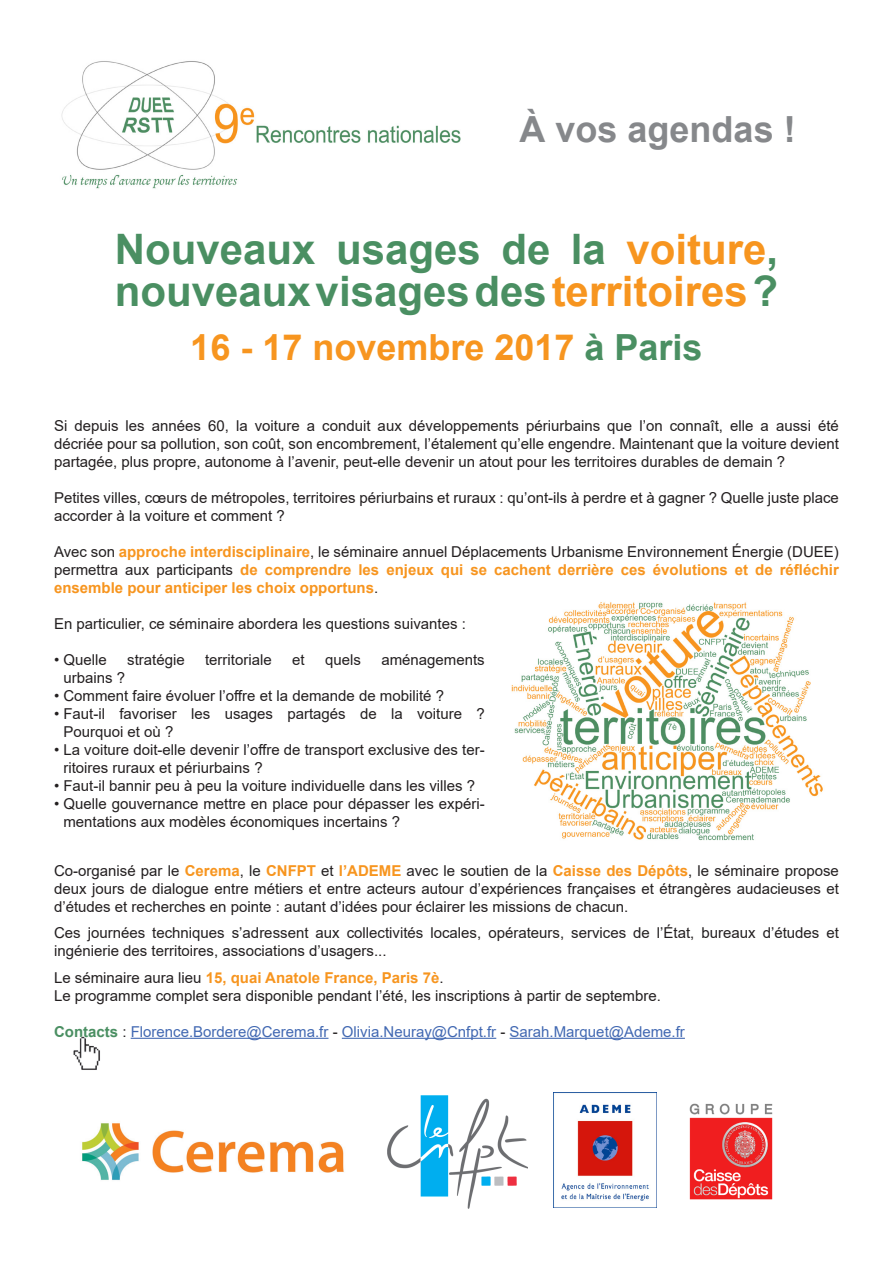
<style>
.page{position:relative;width:893px;height:1263px;background:#fff}
.page>*{position:absolute;margin:0;border:0;box-sizing:border-box;transform-origin:0 0}
.t1{font:700 42px/42px "Arial";color:#4a8f62}
.t2{font:700 36px "Arial";color:#f7951f}
.t3{font:700 36px "Arial";color:#86888b}
.t4{font:15px/18px "Arial";color:#231f20}
.t5{font:700 15px/18px "Arial";color:#f7951f;text-align:justify}
.t6{font:15px "Arial";color:#4168b2}
.s1{color:#f7951f}
.s2{color:#4a8f62}
.s3{font-weight:400;color:#231f20}
.s4{font-weight:700;color:#f7951f}
.s5{font-weight:700;color:#4a8f62}
.s6{color:#231f20}
</style>
<div class="page">
<hr style="left:131px;top:1038px;width:197px;height:1px;background:#4168b2">
<hr style="left:342px;top:1038px;width:154px;height:1px;background:#4168b2">
<hr style="left:510px;top:1038px;width:175px;height:1px;background:#4168b2">
<img style="left:61px;top:61px;width:400px;height:128px">
<img style="left:82px;top:1123px;width:262px;height:57px">
<img style="left:388px;top:1095px;width:139px;height:113px">
<img style="left:689px;top:1103px;width:84px;height:97px">
<img style="left:73px;top:1036px;width:27px;height:34px">
<img style="left:511px;top:602px;width:312px;height:239px">
<img style="left:553px;top:1092px;width:104px;height:115px">
<p class="t3" style="left:520px;top:104px;width:278px">À vos agendas !</p>
<p class="t1" style="left:115px;top:229px;width:665px">Nouveaux usages de la <span class="s1">voiture</span>, nouveaux visages des <span class="s1">territoires</span>?</p>
<p class="t2" style="left:190px;top:322px;width:514px">16 - 17 novembre 2017 <span class="s2">à Paris</span></p>
<p class="t4" style="left:54px;top:416px;width:786px;text-align:justify">Si depuis les années 60, la voiture a conduit aux développements périurbains que l’on connaît, elle a aussi été décriée pour sa pollution, son coût, son encombrement, l’étalement qu’elle engendre. Maintenant que la voiture devient partagée, plus propre, autonome à l’avenir, peut-elle devenir un atout pour les territoires durables de demain ?</p>
<p class="t4" style="left:54px;top:488px;width:786px">Petites villes, cœurs de métropoles, territoires périurbains et ruraux : qu’ont-ils à perdre et à gagner ? Quelle juste place accorder à la voiture et comment ?</p>
<p class="t5" style="left:54px;top:543px;width:786px"><span class="s3">Avec son</span> approche interdisciplinaire<span class="s3">, le séminaire annuel Déplacements Urbanisme Environnement Énergie (DUEE) permettra aux participants</span> de comprendre les enjeux qui se cachent derrière ces évolutions et de réfléchir ensemble pour anticiper les choix opportuns<span class="s3">.</span></p>
<p class="t4" style="left:54px;top:614px;width:413px">En particulier, ce séminaire abordera les questions suivantes :</p>
<p class="t4" style="left:54px;top:650px;width:54px">• Quelle</p>
<p class="t4" style="left:127px;top:650px;width:59px">stratégie</p>
<p class="t4" style="left:205px;top:650px;width:68px">territoriale</p>
<p class="t4" style="left:292px;top:650px;width:14px">et</p>
<p class="t4" style="left:325px;top:650px;width:37px">quels</p>
<p class="t4" style="left:381px;top:650px;width:105px">aménagements</p>
<p class="t4" style="left:63px;top:668px;width:63px">urbains ?</p>
<p class="t4" style="left:54px;top:686px;width:392px">• Comment faire évoluer l’offre et la demande de mobilité ?</p>
<p class="t4" style="left:63px;top:704px;width:423px;text-indent:-9px">• Faut-il favoriser les usages partagés de la voiture ?<br>Pourquoi et où ?</p>
<p class="t4" style="left:63px;top:740px;width:423px;text-indent:-9px">• La voiture doit-elle devenir l’offre de transport exclusive des ter&shy;ritoires ruraux et périurbains ?</p>
<p class="t4" style="left:54px;top:776px;width:423px">• Faut-il bannir peu à peu la voiture individuelle dans les villes ?</p>
<p class="t4" style="left:63px;top:794px;width:423px;text-indent:-9px">• Quelle gouvernance mettre en place pour dépasser les expéri&shy;mentations aux modèles économiques incertains ?</p>
<p class="t4" style="left:54px;top:861px;width:786px;text-align:justify">Co-organisé par le <span class="s4">Cerema</span>, le <span class="s4">CNFPT</span> et <span class="s4">l’ADEME</span> avec le soutien de la <span class="s4">Caisse des Dépôts</span>, le séminaire propose deux jours de dialogue entre métiers et entre acteurs autour d’expériences françaises et étrangères audacieuses et d’études et recherches en pointe : autant d’idées pour éclairer les missions de chacun.</p>
<p class="t4" style="left:54px;top:924px;width:786px">Ces journées techniques s’adressent aux collectivités locales, opérateurs, services de l’État, bureaux d’études et ingénierie des territoires, associations d’usagers...</p>
<p class="t5" style="left:54px;top:968px;width:391px"><span class="s3">Le séminaire aura lieu</span> 15, quai Anatole France, Paris 7è<span class="s3">.</span></p>
<p class="t4" style="left:54px;top:986px;width:608px">Le programme complet sera disponible pendant l’été, les inscriptions à partir de septembre.</p>
<p class="t6" style="left:54px;top:1021px;width:632px"><span class="s5">Contacts</span> <span class="s6">:</span> Florence.Bordere@Cerema.fr <span class="s6">-</span> Olivia.Neuray@Cnfpt.fr <span class="s6">-</span> Sarah.Marquet@Ademe.fr</p>
</div>
